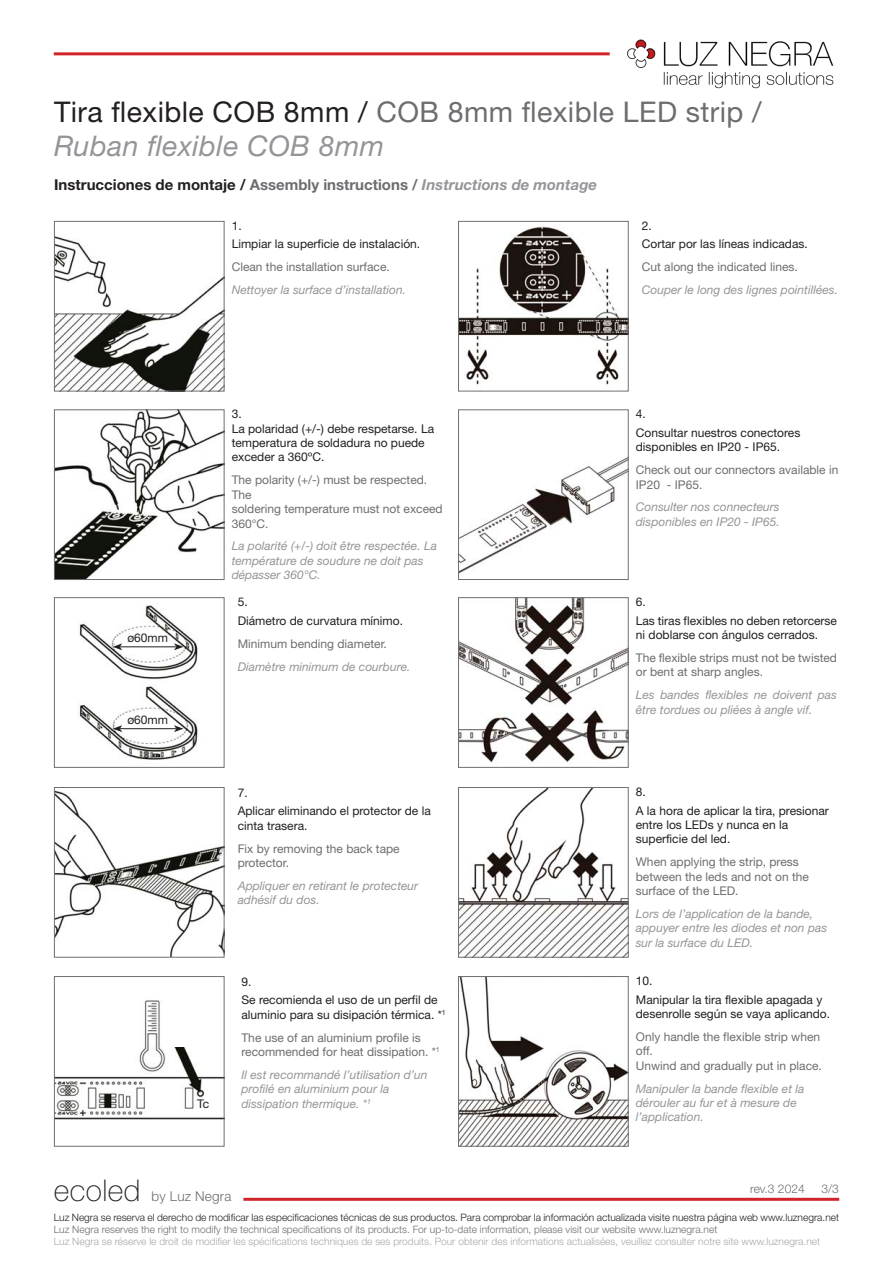
<style>
.page{position:relative;width:893px;height:1263px;background:#fff}
.page>*{position:absolute;margin:0;border:0;box-sizing:border-box;transform-origin:0 0}
.t1{font:28.5px/34.2px "Helvetica Neue LT Std";letter-spacing:.015em;color:#6c6d70}
.t2{font:700 15px "Helvetica Neue LT Std";color:#231f20}
.t3{font:300 13.5px "Helvetica Neue LT Std";letter-spacing:.015em;color:#6c6d70}
.t4{font:12px/14.4px "Helvetica Neue LT Std";color:#231f20}
.t5{font:italic 12px/14.4px "Helvetica Neue LT Std";color:#939598}
.t6{font:12px/14.4px "Helvetica Neue LT Std";color:#6c6d70}
.t7{font:300 12px "Helvetica Neue LT Std";color:#6c6d70}
.t8{font:300 10.2px "Helvetica Neue LT Std";color:#a8a9ad}
.t9{font:300 10.2px "Helvetica Neue LT Std";color:#231f20}
.t10{font:300 10.2px "Helvetica Neue LT Std";color:#6c6d70}
.s1{color:#231f20}
.s2{font-style:italic;color:#939598}
.s3{color:#6c6d70}
.s4{font-weight:100;font-size:30px;color:#231f20}
</style>
<div class="page">
<hr style="left:54px;top:52px;width:556px;height:3px;background:#d1232a">
<hr style="left:243px;top:1198px;width:596px;height:3px;background:#d1232a">
<img style="left:627px;top:39px;width:207px;height:50px">
<img style="left:56px;top:236px;width:166px;height:153px">
<div style="left:54px;top:221px;width:170px;height:170px;border:1px solid #6f7073"></div>
<img style="left:56px;top:412px;width:166px;height:166px">
<div style="left:54px;top:410px;width:170px;height:170px;border:1px solid #6f7073"></div>
<img style="left:460px;top:458px;width:166px;height:115px">
<div style="left:458px;top:410px;width:170px;height:170px;border:1px solid #6f7073"></div>
<img style="left:460px;top:789px;width:166px;height:166px">
<div style="left:458px;top:787px;width:170px;height:170px;border:1px solid #6f7073"></div>
<img style="left:460px;top:599px;width:166px;height:164px">
<div style="left:458px;top:597px;width:170px;height:170px;border:1px solid #6f7073"></div>
<img style="left:460px;top:978px;width:166px;height:166px">
<div style="left:458px;top:976px;width:170px;height:170px;border:1px solid #6f7073"></div>
<img style="left:78px;top:605px;width:120px;height:155px">
<div style="left:54px;top:597px;width:170px;height:170px;border:1px solid #6f7073"></div>
<div style="left:116px;top:638px;width:50px;height:9px;background:#fff"></div>
<div style="left:116px;top:720px;width:50px;height:9px;background:#fff"></div>
<hr style="left:120px;top:646px;width:56px;height:1px;background:#231f20">
<svg style="left:113px;top:643px;width:9px;height:7px"></svg>
<svg style="left:174px;top:643px;width:9px;height:7px"></svg>
<img style="left:56px;top:791px;width:166px;height:164px">
<div style="left:54px;top:787px;width:170px;height:170px;border:1px solid #6f7073"></div>
<img style="left:56px;top:1000px;width:166px;height:120px">
<div style="left:54px;top:976px;width:170px;height:170px;border:1px solid #6f7073"></div>
<div style="left:161px;top:1024px;width:52px;height:23px;background:#fff"></div>
<img style="left:460px;top:226px;width:166px;height:159px">
<div style="left:458px;top:221px;width:170px;height:170px;border:1px solid #6f7073"></div>
<hr style="left:120px;top:728px;width:56px;height:1px;background:#231f20">
<svg style="left:113px;top:725px;width:9px;height:7px"></svg>
<svg style="left:174px;top:725px;width:9px;height:7px"></svg>
<p class="t1" style="left:54px;top:95px;width:709px"><span class="s1">Tira flexible COB 8mm /</span> COB 8mm flexible LED strip /<br><span class="s2">Ruban flexible COB 8mm</span></p>
<p class="t2" style="left:54px;top:176px;width:545px">Instrucciones de montaje / <span class="s3">Assembly instructions /</span> <span class="s2">Instructions de montage</span></p>
<p class="t4" style="left:232px;top:218px;width:12px">1.</p>
<p class="t4" style="left:232px;top:237px;width:190px">Limpiar la superficie de instalación.</p>
<p class="t6" style="left:232px;top:260px;width:160px">Clean the installation surface.</p>
<p class="t5" style="left:232px;top:283px;width:176px">Nettoyer la surface d’installation.</p>
<p class="t4" style="left:642px;top:218px;width:12px">2.</p>
<p class="t4" style="left:642px;top:237px;width:168px">Cortar por las líneas indicadas.</p>
<p class="t6" style="left:642px;top:260px;width:158px">Cut along the indicated lines.</p>
<p class="t5" style="left:642px;top:283px;width:198px">Couper le long des lignes pointillées.</p>
<p class="t4" style="left:127px;top:630px;width:42px">ø60mm</p>
<p class="t4" style="left:127px;top:712px;width:42px">ø60mm</p>
<p class="t4" style="left:232px;top:407px;width:12px">3.</p>
<p class="t4" style="left:232px;top:421px;width:204px">La polaridad (+/-) debe respetarse. La</p>
<p class="t4" style="left:232px;top:435px;width:194px">temperatura de soldadura no puede</p>
<p class="t4" style="left:232px;top:450px;width:94px">exceder a 360ºC.</p>
<p class="t6" style="left:232px;top:473px;width:197px">The polarity (+/-) must be respected.<br>The</p>
<p class="t6" style="left:232px;top:501px;width:212px">soldering temperature must not exceed</p>
<p class="t6" style="left:232px;top:516px;width:38px">360°C.</p>
<p class="t5" style="left:232px;top:539px;width:207px">La polarité (+/-) doit être respectée. La</p>
<p class="t5" style="left:232px;top:553px;width:193px">température de soudure ne doit pas</p>
<p class="t5" style="left:232px;top:567px;width:91px">dépasser 360°C.</p>
<p class="t4" style="left:238px;top:594px;width:12px">5.</p>
<p class="t4" style="left:238px;top:613px;width:167px">Diámetro de curvatura mínimo.</p>
<p class="t6" style="left:238px;top:636px;width:151px">Minimum bending diameter.</p>
<p class="t5" style="left:238px;top:659px;width:174px">Diamètre minimum de courbure.</p>
<p class="t4" style="left:238px;top:785px;width:12px">7.</p>
<p class="t4" style="left:238px;top:804px;width:195px">Aplicar eliminando el protector de la cinta trasera.</p>
<p class="t6" style="left:238px;top:841px;width:164px">Fix by removing the back tape protector.</p>
<p class="t5" style="left:238px;top:878px;width:182px">Appliquer en retirant le protecteur adhésif du dos.</p>
<p class="t4" style="left:197px;top:1096px;width:13px">Tc</p>
<p class="t4" style="left:241px;top:974px;width:12px">9.</p>
<p class="t4" style="left:241px;top:993px;width:198px">Se recomienda el uso de un perfil de</p>
<p class="t4" style="left:241px;top:1007px;width:206px">aluminio para su disipación térmica. *<sup>1</sup></p>
<p class="t6" style="left:241px;top:1030px;width:181px">The use of an aluminium profile is</p>
<p class="t6" style="left:241px;top:1044px;width:200px">recommended for heat dissipation. *<sup>1</sup></p>
<p class="t5" style="left:241px;top:1067px;width:188px">Il est recommandé l’utilisation d’un</p>
<p class="t5" style="left:241px;top:1082px;width:150px">profilé en aluminium pour la dissipation thermique. *<sup>1</sup></p>
<p class="t4" style="left:636px;top:407px;width:12px">4.</p>
<p class="t4" style="left:636px;top:425px;width:166px">Consultar nuestros conectores</p>
<p class="t4" style="left:636px;top:440px;width:146px">disponibles en IP20 - IP65.</p>
<p class="t6" style="left:636px;top:462px;width:204px">Check out our connectors available in<br>IP20 - IP65.</p>
<p class="t5" style="left:636px;top:500px;width:145px">Consulter nos connecteurs disponibles en IP20 - IP65.</p>
<p class="t4" style="left:636px;top:594px;width:12px">6.</p>
<p class="t4" style="left:636px;top:613px;width:203px">Las tiras flexibles no deben retorcerse ni doblarse con ángulos cerrados.</p>
<p class="t6" style="left:636px;top:650px;width:203px">The flexible strips must not be twisted or bent at sharp angles.</p>
<p class="t5" style="left:636px;top:688px;width:203px">Les bandes flexibles ne doivent pas être tordues ou pliées à angle vif.</p>
<p class="t4" style="left:636px;top:784px;width:12px">8.</p>
<p class="t4" style="left:636px;top:803px;width:194px">A la hora de aplicar la tira, presionar entre los LEDs y nunca en la superficie del led.</p>
<p class="t6" style="left:636px;top:855px;width:175px">When applying the strip, press between the leds and not on the surface of the LED.</p>
<p class="t5" style="left:636px;top:906px;width:193px">Lors de l’application de la bande, appuyer entre les diodes et non pas sur la surface du LED.</p>
<p class="t4" style="left:636px;top:973px;width:18px">10.</p>
<p class="t4" style="left:636px;top:992px;width:188px">Manipular la tira flexible apagada y</p>
<p class="t4" style="left:636px;top:1006px;width:196px">desenrolle según se vaya aplicando.</p>
<p class="t6" style="left:636px;top:1029px;width:186px">Only handle the flexible strip when off.</p>
<p class="t6" style="left:636px;top:1058px;width:188px">Unwind and gradually put in place.</p>
<p class="t5" style="left:636px;top:1081px;width:170px">Manipuler la bande flexible et la dérouler au fur et à mesure de l’application.</p>
<p class="t3" style="left:54px;top:1188px;width:179px"><span class="s4">ecoled</span> by Luz Negra</p>
<p class="t9" style="left:54px;top:1211px;width:787px">Luz Negra se reserva el derecho de modificar las especificaciones técnicas de sus productos. Para comprobar la información actualizada visite nuestra página web www.luznegra.net</p>
<p class="t10" style="left:54px;top:1223px;width:665px">Luz Negra reserves the right to modify the technical specifications of its products. For up-to-date information, please visit our website www.luznegra.net</p>
<p class="t8" style="left:54px;top:1235px;width:768px">Luz Negra se réserve le droit de modifier les spécifications techniques de ses produits. Pour obtenir des informations actualisées, veuillez consulter notre site www.luznegra.net</p>
<p class="t7" style="left:822px;top:1181px;width:19px">3/3</p>
<p class="t7" style="left:750px;top:1181px;width:56px">rev.3 2024</p>
</div>
